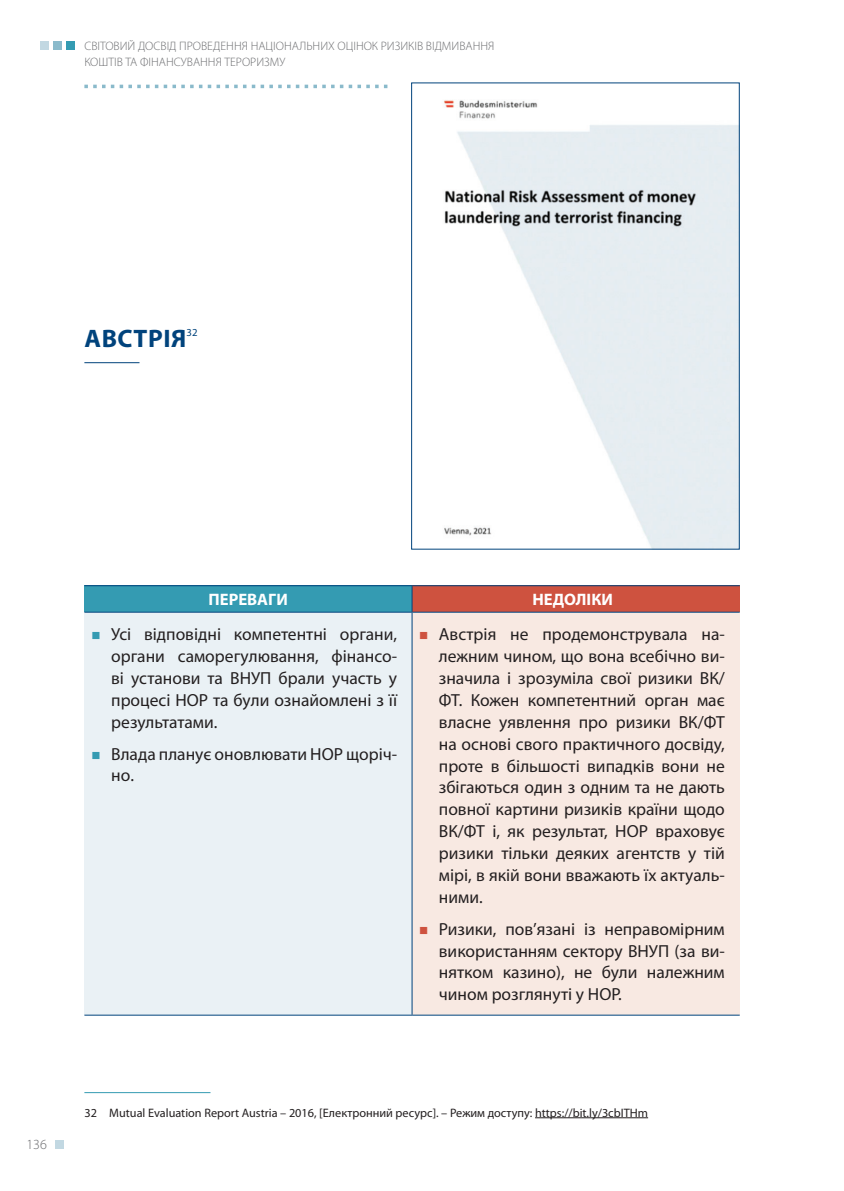
<style>
.page{position:relative;width:844px;height:1191px;background:#fff}
.page>*{position:absolute;margin:0;border:0;box-sizing:border-box;transform-origin:0 0}
.t1{font:700 25.38px "Myriad Pro";letter-spacing:.02em;color:#01437c}
.t2{font:17.5px/21.9px "Myriad Pro";color:#231f20;text-align:justify}
.t3{font:700 16.62px "Myriad Pro";color:#fff}
.t4{font:300 14px "Myriad Pro";color:#6c6d70}
.t5{font:12.25px "Myriad Pro";color:#231f20}
.t6{font:300 12.25px/15.8px "Myriad Pro";color:#6c6d70}
.t7{font:10.67px "Myriad Pro";color:#01437c}
</style>
<div class="page">
<div style="left:66px;top:41px;width:8px;height:9px;background:#349bb2"></div>
<div style="left:53px;top:41px;width:9px;height:9px;background:#8abacb"></div>
<div style="left:41px;top:41px;width:8px;height:9px;background:#c2d8e2"></div>
<svg style="left:84px;top:85px;width:304px;height:3px"></svg>
<div style="left:55px;top:1140px;width:9px;height:8px;background:#c2d8e2"></div>
<div style="left:84px;top:586px;width:328px;height:26px;background:#349bb2"></div>
<div style="left:412px;top:586px;width:327px;height:26px;background:#ce523f"></div>
<div style="left:84px;top:612px;width:328px;height:403px;background:#eaf1f5"></div>
<div style="left:412px;top:612px;width:327px;height:403px;background:#f8e9e2"></div>
<hr style="left:84px;top:585px;width:328px;height:1px;background:#01437c">
<hr style="left:412px;top:585px;width:327px;height:1px;background:#01437c">
<svg style="left:411px;top:586px;width:1px;height:26px"></svg>
<hr style="left:84px;top:612px;width:328px;height:1px;background:#01437c">
<hr style="left:84px;top:1014px;width:328px;height:1px;background:#01437c">
<hr style="left:412px;top:612px;width:327px;height:1px;background:#01437c">
<hr style="left:411px;top:612px;width:1px;height:402px;background:#01437c">
<hr style="left:412px;top:1014px;width:327px;height:1px;background:#01437c">
<hr style="left:84px;top:1092px;width:126px;height:1px;background:#349bb2">
<hr style="left:535px;top:1117px;width:113px;height:1px;background:#231f20">
<hr style="left:84px;top:362px;width:55px;height:1px;background:#01437c">
<img style="left:444px;top:100px;width:293px;height:447px">
<p class="t6" style="left:84px;top:38px;width:411px">СВІТОВИЙ ДОСВІД ПРОВЕДЕННЯ НАЦІОНАЛЬНИХ ОЦІНОК РИЗИКІВ ВІДМИВАННЯ<br>КОШТІВ ТА ФІНАНСУВАННЯ ТЕРОРИЗМУ</p>
<h1 class="t1" style="left:85px;top:321px;width:103px">АВСТРІЯ</h1>
<p class="t7" style="left:186px;top:326px;width:12px">32</p>
<p class="t3" style="left:208px;top:589px;width:81px">ПЕРЕВАГИ</p>
<p class="t3" style="left:532px;top:589px;width:82px">НЕДОЛІКИ</p>
<p class="t2" style="left:111px;top:623px;width:287px">Усі відповідні компетентні органи, органи саморегулювання, фінансо&shy;ві установи та ВНУП брали участь у процесі НОР та були ознайомлені з її результатами.</p>
<p class="t2" style="left:111px;top:742px;width:287px">Влада планує оновлювати НОР щоріч&shy;но.</p>
<p class="t2" style="left:439px;top:623px;width:287px">Австрія не продемонструвала на&shy;лежним чином, що вона всебічно ви&shy;значила і зрозуміла свої ризики ВК/ ФТ. Кожен компетентний орган має власне уявлення про ризики ВК/ФТ на основі свого практичного досвіду, проте в більшості випадків вони не збігаються один з одним та не дають повної картини ризиків країни щодо ВК/ФТ і, як результат, НОР враховує ризики тільки деяких агентств у тій мірі, в якій вони вважають їх актуаль&shy;ними.</p>
<p class="t2" style="left:439px;top:917px;width:287px">Ризики, пов’язані із неправомірним використанням сектору ВНУП (за ви&shy;нятком казино), не були належним чином розглянуті у НОР.</p>
<p class="t4" style="left:26px;top:1137px;width:22px">136</p>
<p class="t5" style="left:84px;top:1104px;width:565px">32 Mutual Evaluation Report Austria – 2016, [Електронний ресурс]. – Режим доступу: https://bit.ly/3cbITHm</p>
</div>
